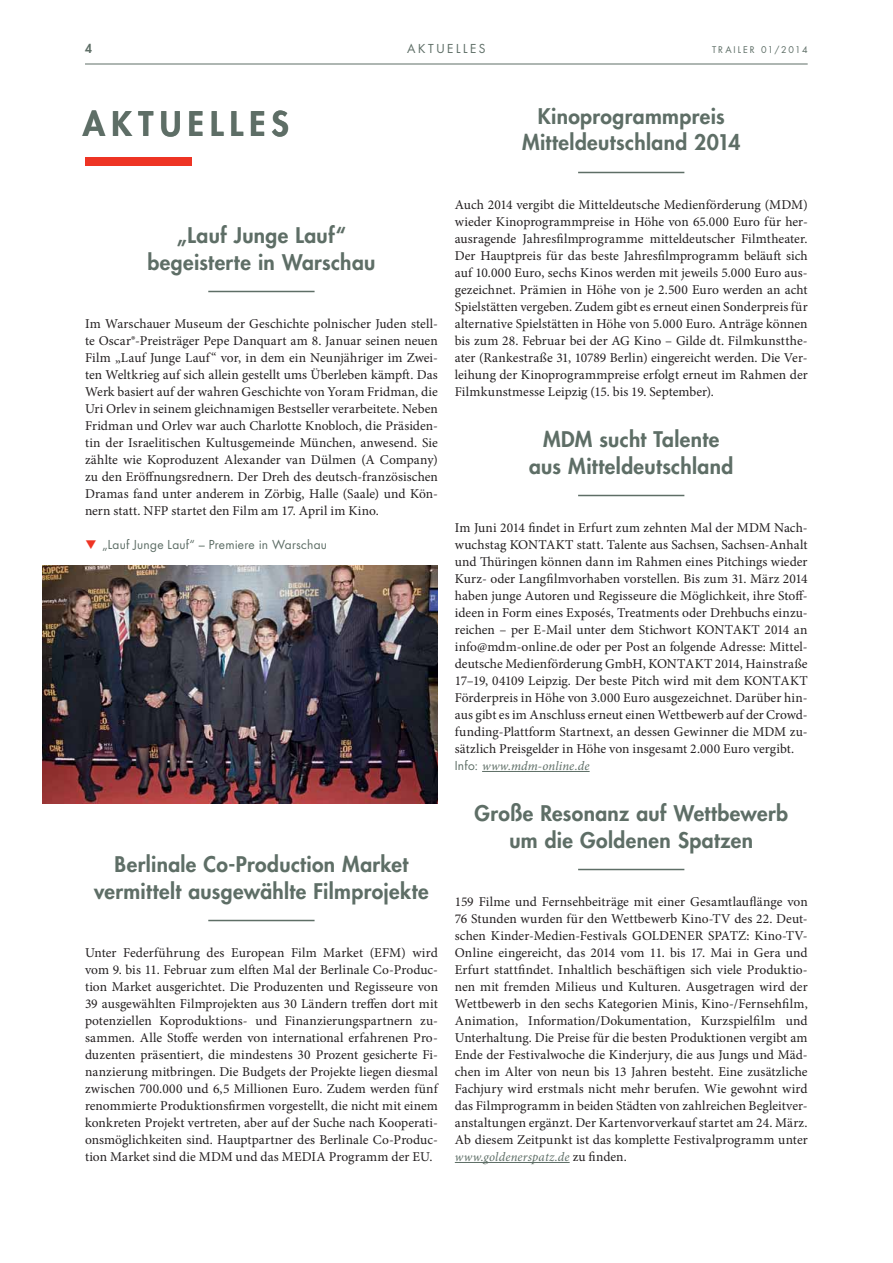
<style>
.page{position:relative;width:893px;height:1263px;background:#fff}
.page>*{position:absolute;margin:0;border:0;box-sizing:border-box;transform-origin:0 0}
.t1{font:800 33px "Futura Std";letter-spacing:.19em;color:#5e6e66}
.t2{font:800 21px/27px "Futura Std";letter-spacing:.015em;color:#5e6e66;text-align:center}
.t3{font:13.5px/17px "Minion Pro";letter-spacing:.005em;color:#231f20;text-align:justify}
.t4{font:italic 12.75px "Minion Pro";letter-spacing:.01em;color:#5e6e66}
.t5{font:12px "Futura Std";letter-spacing:.02em;color:#5e6e66}
.t6{font:12px "Futura Std";letter-spacing:.21em;color:#5e6e66}
.t7{font:800 12px "Futura Std";color:#5e6e66}
.t8{font:9px "Futura Std";letter-spacing:.215em;color:#5e6e66}
.s1{font-family:"Futura Std";font-style:normal;font-size:12px}
.s2{font-style:normal;font-size:13.5px;color:#231f20}
</style>
<div class="page">
<hr style="left:85px;top:64px;width:723px;height:1px;background:#5e6e66">
<div style="left:85px;top:158px;width:106px;height:8px;background:#ee3424"></div>
<hr style="left:208px;top:291px;width:107px;height:1px;background:#5e6e66">
<hr style="left:208px;top:920px;width:107px;height:1px;background:#5e6e66">
<hr style="left:578px;top:172px;width:106px;height:1px;background:#5e6e66">
<hr style="left:578px;top:495px;width:106px;height:1px;background:#5e6e66">
<hr style="left:482px;top:771px;width:108px;height:1px;background:#5e6e66">
<hr style="left:578px;top:869px;width:106px;height:1px;background:#5e6e66">
<hr style="left:455px;top:1162px;width:115px;height:1px;background:#5e6e66">
<img style="left:43px;top:566px;width:395px;height:238px">
<p class="t7" style="left:85px;top:43px;width:8px">4</p>
<p class="t6" style="left:407px;top:43px;width:80px">AKTUELLES</p>
<p class="t8" style="left:712px;top:45px;width:97px">TRAILER 01/2014</p>
<h1 class="t1" style="left:83px;top:108px;width:207px">AKTUELLES</h1>
<h2 class="t2" style="left:522px;top:104px;width:220px">Kinoprogrammpreis<br>Mitteldeutschland 2014</h2>
<h2 class="t2" style="left:147px;top:223px;width:229px">„Lauf Junge Lauf“ begeisterte in Warschau</h2>
<p class="t3" style="left:85px;top:316px;width:354px">Im Warschauer Museum der Geschichte polnischer Juden stell&shy;te Oscar®-Preisträger Pepe Danquart am 8. Januar seinen neuen Film „Lauf Junge Lauf“ vor, in dem ein Neunjähriger im Zwei&shy;ten Weltkrieg auf sich allein gestellt ums Überleben kämpft. Das Werk basiert auf der wahren Geschichte von Yoram Fridman, die Uri Orlev in seinem gleichnamigen Bestseller verarbeitete. Neben Fridman und Orlev war auch Charlotte Knobloch, die Präsiden&shy;tin der Israelitischen Kultusgemeinde München, anwesend. Sie zählte wie Koproduzent Alexander van Dülmen (A Company) zu den Eröffnungsrednern. Der Dreh des deutsch-französischen Dramas fand unter anderem in Zörbig, Halle (Saale) und Kön&shy;nern statt. NFP startet den Film am 17. April im Kino.</p>
<p class="t5" style="left:102px;top:538px;width:227px">„Lauf Junge Lauf“ – Premiere in Warschau</p>
<h2 class="t2" style="left:94px;top:852px;width:336px">Berlinale Co-Production Market vermittelt ausgewählte Filmprojekte</h2>
<p class="t3" style="left:85px;top:945px;width:354px">Unter Federführung des European Film Market (EFM) wird vom 9. bis 11. Februar zum elften Mal der Berlinale Co-Produc&shy;tion Market ausgerichtet. Die Produzenten und Regisseure von 39 ausgewählten Filmprojekten aus 30 Ländern treffen dort mit potenziellen Koproduktions- und Finanzierungspartnern zu&shy;sammen. Alle Stoffe werden von international erfahrenen Pro&shy;duzenten präsentiert, die mindestens 30 Prozent gesicherte Fi&shy;nanzierung mitbringen. Die Budgets der Projekte liegen diesmal zwischen 700.000 und 6,5 Millionen Euro. Zudem werden fünf renommierte Produktionsfirmen vorgestellt, die nicht mit einem konkreten Projekt vertreten, aber auf der Suche nach Kooperati&shy;onsmöglichkeiten sind. Hauptpartner des Berlinale Co-Produc&shy;tion Market sind die MDM und das MEDIA Programm der EU.</p>
<p class="t3" style="left:455px;top:197px;width:354px">Auch 2014 vergibt die Mitteldeutsche Medienförderung (MDM) wieder Kinoprogrammpreise in Höhe von 65.000 Euro für her&shy;ausragende Jahresfilmprogramme mitteldeutscher Filmtheater.<br>Der Hauptpreis für das beste Jahresfilmprogramm beläuft sich auf 10.000 Euro, sechs Kinos werden mit jeweils 5.000 Euro aus&shy;gezeichnet. Prämien in Höhe von je 2.500 Euro werden an acht Spielstätten vergeben. Zudem gibt es erneut einen Sonderpreis für alternative Spielstätten in Höhe von 5.000 Euro. Anträge können bis zum 28. Februar bei der AG Kino – Gilde dt. Filmkunstthe&shy;ater (Rankestraße 31, 10789 Berlin) eingereicht werden. Die Ver&shy;leihung der Kinoprogrammpreise erfolgt erneut im Rahmen der Filmkunstmesse Leipzig (15. bis 19. September).</p>
<h2 class="t2" style="left:529px;top:427px;width:206px">MDM sucht Talente aus Mitteldeutschland</h2>
<p class="t3" style="left:455px;top:520px;width:354px">Im Juni 2014 findet in Erfurt zum zehnten Mal der MDM Nach&shy;wuchstag KONTAKT statt. Talente aus Sachsen, Sachsen-Anhalt und Thüringen können dann im Rahmen eines Pitchings wieder Kurz- oder Langfilmvorhaben vorstellen. Bis zum 31. März 2014 haben junge Autoren und Regisseure die Möglichkeit, ihre Stoff&shy;ideen in Form eines Exposés, Treatments oder Drehbuchs einzu&shy;reichen – per E-Mail unter dem Stichwort KONTAKT 2014 an info@mdm-online.de oder per Post an folgende Adresse: Mittel&shy;deutsche Medienförderung GmbH, KONTAKT 2014, Hainstraße 17–19, 04109 Leipzig. Der beste Pitch wird mit dem KONTAKT Förderpreis in Höhe von 3.000 Euro ausgezeichnet. Darüber hin&shy;aus gibt es im Anschluss erneut einen Wettbewerb auf der Crowd&shy;funding-Plattform Startnext, an dessen Gewinner die MDM zu&shy;sätzlich Preisgelder in Höhe von insgesamt 2.000 Euro vergibt.</p>
<p class="t4" style="left:455px;top:760px;width:136px"><span class="s1">Info:</span> www.mdm-online.de</p>
<h2 class="t2" style="left:474px;top:801px;width:315px">Große Resonanz auf Wettbewerb um die Goldenen Spatzen</h2>
<p class="t3" style="left:455px;top:894px;width:354px">159 Filme und Fernsehbeiträge mit einer Gesamtlauflänge von 76 Stunden wurden für den Wettbewerb Kino-TV des 22. Deut&shy;schen Kinder-Medien-Festivals GOLDENER SPATZ: Kino-TV-Online eingereicht, das 2014 vom 11. bis 17. Mai in Gera und Erfurt stattfindet. Inhaltlich beschäftigen sich viele Produktio&shy;nen mit fremden Milieus und Kulturen. Ausgetragen wird der Wettbewerb in den sechs Kategorien Minis, Kino-/Fernsehfilm, Animation, Information/Dokumentation, Kurzspielfilm und Unterhaltung. Die Preise für die besten Produktionen vergibt am Ende der Festivalwoche die Kinderjury, die aus Jungs und Mäd&shy;chen im Alter von neun bis 13 Jahren besteht. Eine zusätzliche Fachjury wird erstmals nicht mehr berufen. Wie gewohnt wird das Filmprogramm in beiden Städten von zahlreichen Begleitver&shy;anstaltungen ergänzt. Der Kartenvorverkauf startet am 24. März.<br>Ab diesem Zeitpunkt ist das komplette Festivalprogramm unter</p>
<p class="t4" style="left:455px;top:1151px;width:173px">www.goldenerspatz.de <span class="s2">zu finden.</span></p>
</div>
